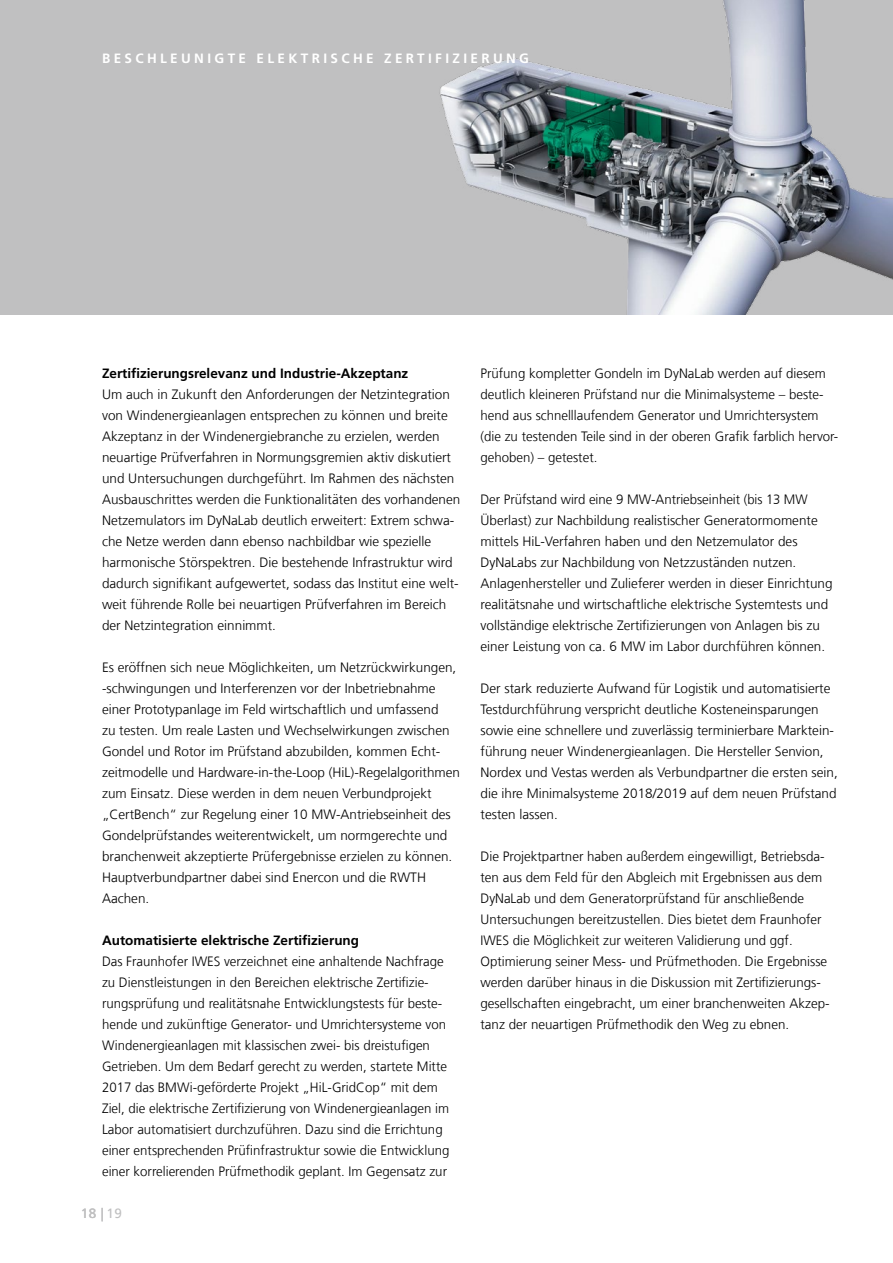
<style>
.page{position:relative;width:893px;height:1263px;background:#fff}
.page>*{position:absolute;margin:0;border:0;box-sizing:border-box;transform-origin:0 0}
.t1{font:300 13.5px/21px "Frutiger LT Com";color:#000}
.t2{font:700 13.5px "Frutiger LT Com";color:#000}
.t3{font:700 13.5px "Frutiger LT Com";letter-spacing:.25em;color:#fff}
.t4{font:13.5px "Frutiger LT Com";color:#c0c0c1}
</style>
<div class="page">
<div style="left:0;top:0;width:893px;height:315px;background:#c0c0c1"></div>
<img style="left:439px;top:0;width:454px;height:315px">
<p class="t3" style="left:102px;top:50px;width:428px">BESCHLEUNIGTE ELEKTRISCHE ZERTIFIZIERUNG</p>
<p class="t2" style="left:102px;top:365px;width:308px">Zertifizierungsrelevanz und Industrie-Akzeptanz</p>
<p class="t1" style="left:102px;top:384px;width:360px">Um auch in Zukunft den Anforderungen der Netzintegration von Windenergieanlagen entsprechen zu können und breite Akzeptanz in der Windenergiebranche zu erzielen, werden neuartige Prüfverfahren in Normungsgremien aktiv diskutiert und Untersuchungen durchgeführt. Im Rahmen des nächsten Ausbauschrittes werden die Funktionalitäten des vorhandenen Netzemulators im DyNaLab deutlich erweitert: Extrem schwa&shy;che Netze werden dann ebenso nachbildbar wie spezielle harmonische Störspektren. Die bestehende Infrastruktur wird dadurch signifikant aufgewertet, sodass das Institut eine welt&shy;weit führende Rolle bei neuartigen Prüfverfahren im Bereich der Netzintegration einnimmt.</p>
<p class="t1" style="left:102px;top:657px;width:360px">Es eröffnen sich neue Möglichkeiten, um Netzrückwirkungen, -schwingungen und Interferenzen vor der Inbetriebnahme einer Prototypanlage im Feld wirtschaftlich und umfassend<br>zu testen. Um reale Lasten und Wechselwirkungen zwischen Gondel und Rotor im Prüfstand abzubilden, kommen Echt&shy;zeitmodelle und Hardware-in-the-Loop (HiL)-Regelalgorithmen zum Einsatz. Diese werden in dem neuen Verbundprojekt „CertBench“ zur Regelung einer 10 MW-Antriebseinheit des Gondelprüfstandes weiterentwickelt, um normgerechte und branchenweit akzeptierte Prüfergebnisse erzielen zu können.<br>Hauptverbundpartner dabei sind Enercon und die RWTH Aachen.</p>
<p class="t2" style="left:102px;top:933px;width:259px">Automatisierte elektrische Zertifizierung</p>
<p class="t1" style="left:102px;top:951px;width:349px">Das Fraunhofer IWES verzeichnet eine anhaltende Nachfrage zu Dienstleistungen in den Bereichen elektrische Zertifizie&shy;rungsprüfung und realitätsnahe Entwicklungstests für beste&shy;hende und zukünftige Generator- und Umrichtersysteme von Windenergieanlagen mit klassischen zwei- bis dreistufigen Getrieben. Um dem Bedarf gerecht zu werden, startete Mitte 2017 das BMWi-geförderte Projekt „HiL-GridCop“ mit dem Ziel, die elektrische Zertifizierung von Windenergieanlagen im Labor automatisiert durchzuführen. Dazu sind die Errichtung einer entsprechenden Prüfinfrastruktur sowie die Entwicklung einer korrelierenden Prüfmethodik geplant. Im Gegensatz zur</p>
<p class="t4" style="left:81px;top:1205px;width:43px">18 | 19</p>
<p class="t1" style="left:480px;top:363px;width:359px">Prüfung kompletter Gondeln im DyNaLab werden auf diesem deutlich kleineren Prüfstand nur die Minimalsysteme – beste&shy;hend aus schnelllaufendem Generator und Umrichtersystem (die zu testenden Teile sind in der oberen Grafik farblich hervor&shy;gehoben) – getestet.</p>
<p class="t1" style="left:480px;top:489px;width:354px">Der Prüfstand wird eine 9 MW-Antriebseinheit (bis 13 MW Überlast) zur Nachbildung realistischer Generatormomente mittels HiL-Verfahren haben und den Netzemulator des DyNaLabs zur Nachbildung von Netzzuständen nutzen.<br>Anlagenhersteller und Zulieferer werden in dieser Einrichtung realitätsnahe und wirtschaftliche elektrische Systemtests und vollständige elektrische Zertifizierungen von Anlagen bis zu einer Leistung von ca. 6 MW im Labor durchführen können.</p>
<p class="t1" style="left:480px;top:678px;width:359px">Der stark reduzierte Aufwand für Logistik und automatisierte Testdurchführung verspricht deutliche Kosteneinsparungen sowie eine schnellere und zuverlässig terminierbare Marktein&shy;führung neuer Windenergieanlagen. Die Hersteller Senvion, Nordex und Vestas werden als Verbundpartner die ersten sein, die ihre Minimalsysteme 2018/2019 auf dem neuen Prüfstand testen lassen.</p>
<p class="t1" style="left:480px;top:846px;width:351px">Die Projektpartner haben außerdem eingewilligt, Betriebsda&shy;ten aus dem Feld für den Abgleich mit Ergebnissen aus dem DyNaLab und dem Generatorprüfstand für anschließende Untersuchungen bereitzustellen. Dies bietet dem Fraunhofer IWES die Möglichkeit zur weiteren Validierung und ggf.<br>Optimierung seiner Mess- und Prüfmethoden. Die Ergebnisse werden darüber hinaus in die Diskussion mit Zertifizierungs&shy;gesellschaften eingebracht, um einer branchenweiten Akzep&shy;tanz der neuartigen Prüfmethodik den Weg zu ebnen.</p>
</div>
